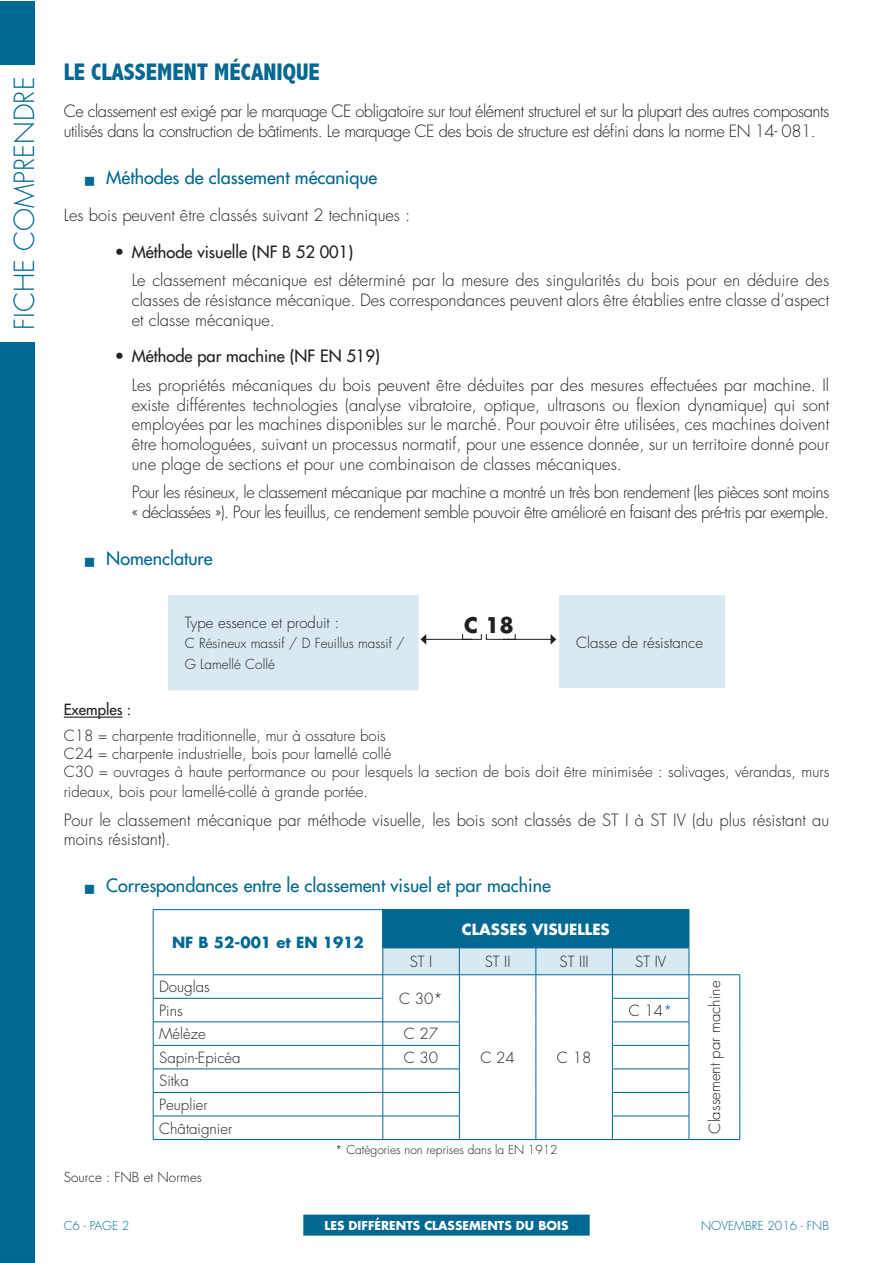
<style>
.page{position:relative;width:893px;height:1263px;background:#fff}
.page>*{position:absolute;margin:0;border:0;box-sizing:border-box;transform-origin:0 0}
.t1{font:300 27px "Futura";color:#006893}
.t2{font:800 condensed 24px "Abadi";color:#006893}
.t3{font:700 21px "Futura";color:#231f20}
.t4{font:18px "Futura";color:#006893}
.t5{font:300 16.5px/19.8px "Futura";letter-spacing:-.03em;color:#231f20}
.t6{font:300 16.5px/19.8px "Futura";color:#231f20}
.t7{font:16.5px "Futura";color:#231f20}
.t8{font:300 15px/18px "Futura";color:#231f20}
.t9{font:700 15px "Futura";color:#006893}
.t10{font:700 15px "Futura";color:#fff}
.t11{font:15px "Futura";color:#231f20}
.t12{font:300 13.5px/20.4px "Futura";color:#231f20}
.t13{font:300 12px "Futura";color:#231f20}
.t14{font:700 12px "Futura";color:#fff}
.t15{font:300 12px "Futura";color:#006893}
.s1{color:#006893}
</style>
<div class="page">
<div style="left:0;top:1px;width:34px;height:64px;background:#006893"></div>
<div style="left:0;top:342px;width:34px;height:921px;background:#006893"></div>
<div style="left:303px;top:1214px;width:287px;height:21px;background:#006893"></div>
<hr style="left:64px;top:716px;width:59px;height:2px;background:#231f20">
<svg style="left:168px;top:595px;width:557px;height:95px;fill:#d8e9f1"></svg>
<div style="left:559px;top:688px;width:166px;height:5px;background:#fff"></div>
<div style="left:419px;top:688px;width:140px;height:5px;background:#fff"></div>
<div style="left:383px;top:910px;width:306px;height:38px;background:#006893"></div>
<hr style="left:153px;top:909px;width:230px;height:1px;background:#006893">
<hr style="left:153px;top:910px;width:1px;height:38px;background:#006893">
<hr style="left:383px;top:909px;width:76px;height:1px;background:#006893">
<hr style="left:459px;top:909px;width:77px;height:1px;background:#006893">
<hr style="left:536px;top:909px;width:76px;height:1px;background:#006893">
<hr style="left:612px;top:909px;width:77px;height:1px;background:#006893">
<hr style="left:689px;top:910px;width:1px;height:38px;background:#006893">
<hr style="left:153px;top:974px;width:230px;height:1px;background:#006893">
<hr style="left:459px;top:1139px;width:77px;height:1px;background:#006893">
<hr style="left:536px;top:1139px;width:76px;height:1px;background:#006893">
<hr style="left:689px;top:1139px;width:51px;height:1px;background:#006893">
<hr style="left:153px;top:998px;width:230px;height:1px;background:#006893">
<hr style="left:153px;top:1021px;width:230px;height:1px;background:#006893">
<hr style="left:153px;top:1045px;width:230px;height:1px;background:#006893">
<hr style="left:153px;top:1069px;width:230px;height:1px;background:#006893">
<hr style="left:153px;top:1092px;width:230px;height:1px;background:#006893">
<hr style="left:153px;top:1116px;width:230px;height:1px;background:#006893">
<svg style="left:153px;top:948px;width:1px;height:191px"></svg>
<hr style="left:153px;top:1139px;width:230px;height:1px;background:#006893">
<hr style="left:383px;top:1139px;width:76px;height:1px;background:#006893">
<hr style="left:612px;top:1139px;width:77px;height:1px;background:#006893">
<svg style="left:383px;top:948px;width:307px;height:191px"></svg>
<hr style="left:612px;top:974px;width:77px;height:1px;background:#006893">
<hr style="left:689px;top:974px;width:51px;height:1px;background:#006893">
<svg style="left:739px;top:975px;width:1px;height:164px"></svg>
<hr style="left:425px;top:639px;width:47px;height:1px;background:#231f20">
<svg style="left:421px;top:634px;width:5px;height:11px"></svg>
<hr style="left:503px;top:639px;width:48px;height:1px;background:#231f20">
<svg style="left:551px;top:634px;width:5px;height:11px"></svg>
<h1 class="t1" style="left:7px;top:330px;width:255px;rotate:-90deg">FICHE COMPRENDRE</h1>
<h2 class="t2" style="left:64px;top:58px;width:258px">LE CLASSEMENT MÉCANIQUE</h2>
<p class="t5" style="left:64px;top:101px;width:767px">Ce classement est exigé par le marquage CE obligatoire sur tout élément structurel et sur la plupart des autres composants utilisés dans la construction de bâtiments. Le marquage CE des bois de structure est défini dans la norme EN 14- 081.</p>
<p class="t4" style="left:106px;top:166px;width:273px">Méthodes de classement mécanique</p>
<p class="t6" style="left:64px;top:205px;width:348px">Les bois peuvent être classés suivant 2 techniques :</p>
<p class="t7" style="left:115px;top:241px;width:240px">• Méthode visuelle (NF B 52 001)</p>
<p class="t5" style="left:132px;top:270px;width:699px;text-align:justify">Le classement mécanique est déterminé par la mesure des singularités du bois pour en déduire des classes de résistance mécanique. Des correspondances peuvent alors être établies entre classe d’aspect et classe mécanique.</p>
<p class="t7" style="left:115px;top:346px;width:266px">• Méthode par machine (NF EN 519)</p>
<p class="t5" style="left:132px;top:375px;width:699px;text-align:justify">Les propriétés mécaniques du bois peuvent être déduites par des mesures effectuées par machine. Il existe différentes technologies (analyse vibratoire, optique, ultrasons ou flexion dynamique) qui sont employées par les machines disponibles sur le marché. Pour pouvoir être utilisées, ces machines doivent être homologuées, suivant un processus normatif, pour une essence donnée, sur un territoire donné pour une plage de sections et pour une combinaison de classes mécaniques.</p>
<p class="t5" style="left:132px;top:483px;width:699px">Pour les résineux, le classement mécanique par machine a montré un très bon rendement (les pièces sont moins « déclassées »). Pour les feuillus, ce rendement semble pouvoir être amélioré en faisant des pré-tris par exemple.</p>
<p class="t4" style="left:106px;top:547px;width:108px">Nomenclature</p>
<p class="t8" style="left:185px;top:614px;width:156px">Type essence et produit :</p>
<p class="t12" style="left:185px;top:633px;width:221px">C Résineux massif / D Feuillus massif /<br>G Lamellé Collé</p>
<p class="t3" style="left:464px;top:611px;width:51px">C 18</p>
<p class="t8" style="left:576px;top:634px;width:128px">Classe de résistance</p>
<p class="t11" style="left:64px;top:699px;width:69px">Exemples :</p>
<p class="t8" style="left:64px;top:727px;width:767px">C18 = charpente traditionnelle, mur à ossature bois<br>C24 = charpente industrielle, bois pour lamellé collé<br>C30 = ouvrages à haute performance ou pour lesquels la section de bois doit être minimisée : solivages, vérandas, murs</p>
<p class="t8" style="left:64px;top:783px;width:306px">rideaux, bois pour lamellé-collé à grande portée.</p>
<p class="t6" style="left:64px;top:810px;width:767px">Pour le classement mécanique par méthode visuelle, les bois sont classés de ST I à ST IV (du plus résistant au moins résistant).</p>
<p class="t4" style="left:106px;top:874px;width:446px">Correspondances entre le classement visuel et par machine</p>
<p class="t9" style="left:172px;top:932px;width:193px">NF B 52-001 et EN 1912</p>
<p class="t10" style="left:462px;top:919px;width:149px">CLASSES VISUELLES</p>
<p class="t8" style="left:410px;top:953px;width:24px">ST I</p>
<p class="t8" style="left:485px;top:953px;width:27px">ST II</p>
<p class="t8" style="left:560px;top:953px;width:31px">ST III</p>
<p class="t8" style="left:635px;top:953px;width:33px">ST IV</p>
<p class="t8" style="left:159px;top:978px;width:52px">Douglas</p>
<p class="t8" style="left:399px;top:990px;width:45px">C 30*</p>
<p class="t8" style="left:159px;top:1001px;width:25px">Pins</p>
<p class="t8" style="left:629px;top:1001px;width:45px">C 14<span class="s1">*</span></p>
<p class="t8" style="left:159px;top:1025px;width:48px">Mélèze</p>
<p class="t8" style="left:404px;top:1025px;width:36px">C 27</p>
<p class="t8" style="left:159px;top:1048px;width:83px">Sapin-Epicéa</p>
<p class="t8" style="left:404px;top:1048px;width:36px">C 30</p>
<p class="t8" style="left:159px;top:1069px;width:75px;line-height:23.5px">Sitka<br>Peuplier<br>Châtaignier</p>
<p class="t13" style="left:335px;top:1142px;width:224px">* Catégories non reprises dans la EN 1912</p>
<p class="t12" style="left:64px;top:1167px;width:140px">Source : FNB et Normes</p>
<p class="t8" style="left:480px;top:1049px;width:36px">C 24</p>
<p class="t8" style="left:557px;top:1049px;width:36px">C 18</p>
<p class="t8" style="left:706px;top:1133px;width:154px;rotate:-90deg">Classement par machine</p>
<p class="t15" style="left:64px;top:1217px;width:67px">C6 - PAGE 2</p>
<p class="t14" style="left:325px;top:1217px;width:245px">LES DIFFÉRENTS CLASSEMENTS DU BOIS</p>
<p class="t15" style="left:701px;top:1217px;width:130px">NOVEMBRE 2016 - FNB</p>
</div>
